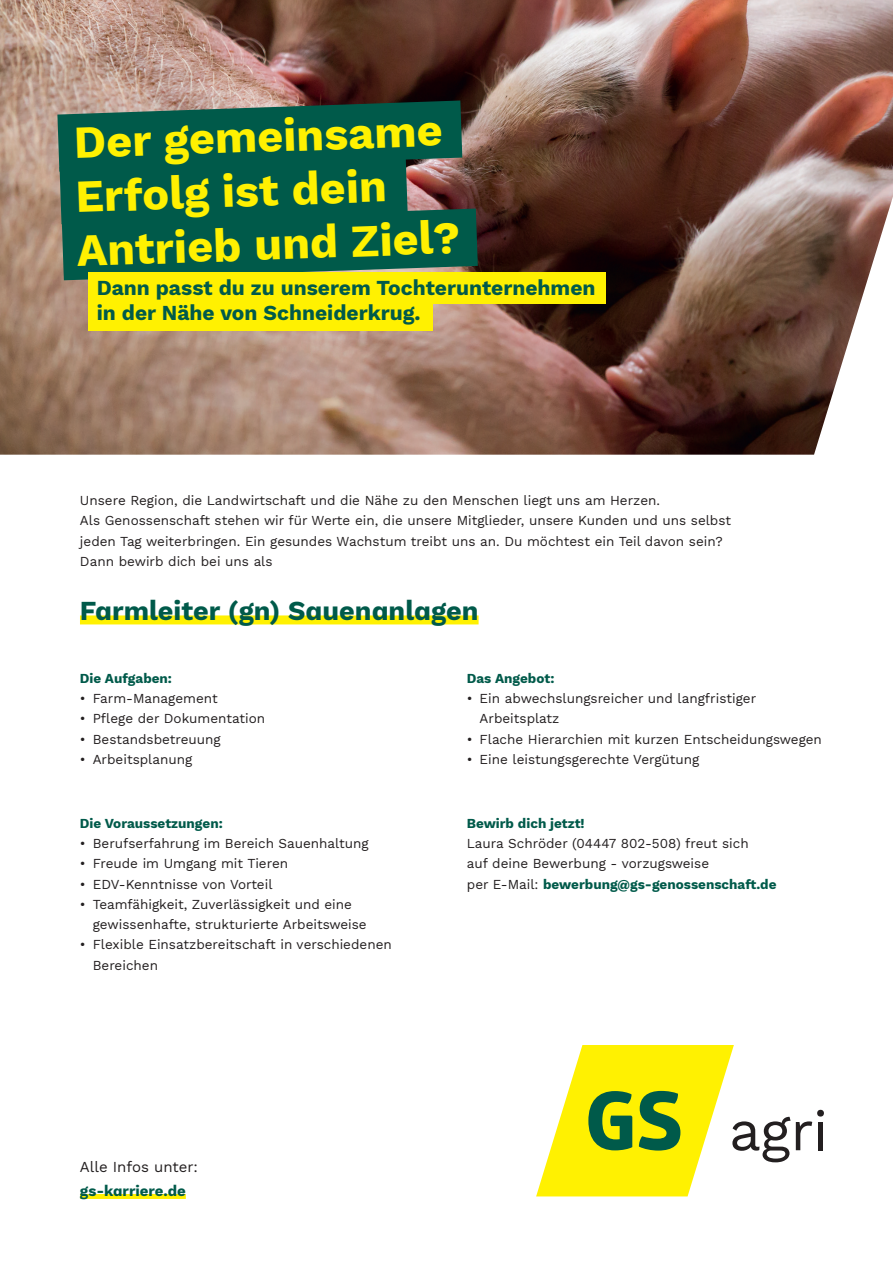
<style>
.page{position:relative;width:893px;height:1263px;background:#fff}
.page>*{position:absolute;margin:0;border:0;box-sizing:border-box;transform-origin:0 0}
.t1{font:700 45px/54px "Work Sans";color:#fff101}
.t2{font:700 27px "Work Sans";color:#005a4a}
.t3{font:700 21px/25.2px "Work Sans";color:#005a4a}
.t4{font:15px "Work Sans";color:#231f20}
.t5{font:700 15px "Work Sans";color:#005a4a}
.t6{font:13.5px/20.2px "Work Sans";color:#231f20}
.t7{font:700 13.5px "Work Sans";color:#005a4a}
.s1{font-weight:700;color:#005a4a}
</style>
<div class="page">
<img style="left:0;top:0;width:893px;height:455px">
<div style="left:80px;top:1194px;width:106px;height:5px;background:#fff101"></div>
<div style="left:80px;top:615px;width:399px;height:9px;background:#fff101"></div>
<svg style="left:796px;top:1110px;width:28px;height:40px"></svg>
<svg style="left:536px;top:1045px;width:254px;height:151px"></svg>
<svg style="left:57px;top:100px;width:421px;height:180px;background:#135d4e"></svg>
<div style="left:88px;top:272px;width:518px;height:32px;background:#fff101"></div>
<div style="left:88px;top:299px;width:345px;height:32px;background:#fff101"></div>
<h1 class="t1" style="left:72px;top:114px;width:385px;rotate:-2deg">Der gemeinsame<br>Erfolg ist dein<br>Antrieb und Ziel?</h1>
<h3 class="t3" style="left:97px;top:275px;width:500px">Dann passt du zu unserem Tochterunternehmen in der Nähe von Schneiderkrug.</h3>
<p class="t6" style="left:80px;top:490px;width:653px">Unsere Region, die Landwirtschaft und die Nähe zu den Menschen liegt uns am Herzen.<br>Als Genossenschaft stehen wir für Werte ein, die unsere Mitglieder, unsere Kunden und uns selbst jeden Tag weiterbringen. Ein gesundes Wachstum treibt uns an. Du möchtest ein Teil davon sein?<br>Dann bewirb dich bei uns als</p>
<h2 class="t2" style="left:80px;top:590px;width:400px">Farmleiter (gn) Sauenanlagen</h2>
<p class="t7" style="left:80px;top:668px;width:94px">Die Aufgaben:</p>
<p class="t6" style="left:80px;top:688px;width:139px">• Farm-Management</p>
<p class="t6" style="left:80px;top:708px;width:187px">• Pflege der Dokumentation</p>
<p class="t6" style="left:80px;top:728px;width:142px">• Bestandsbetreuung</p>
<p class="t6" style="left:80px;top:748px;width:114px">• Arbeitsplanung</p>
<p class="t7" style="left:80px;top:813px;width:144px">Die Voraussetzungen:</p>
<p class="t6" style="left:80px;top:833px;width:290px">• Berufserfahrung im Bereich Sauenhaltung</p>
<p class="t6" style="left:80px;top:853px;width:210px">• Freude im Umgang mit Tieren</p>
<p class="t6" style="left:80px;top:873px;width:194px">• EDV-Kenntnisse von Vorteil</p>
<p class="t6" style="left:93px;top:893px;width:275px;text-indent:-13px">• Teamfähigkeit, Zuverlässigkeit und eine gewissenhafte, strukturierte Arbeitsweise</p>
<p class="t6" style="left:93px;top:934px;width:301px;text-indent:-13px">• Flexible Einsatzbereitschaft in verschiedenen<br>Bereichen</p>
<p class="t4" style="left:80px;top:1155px;width:120px">Alle Infos unter:</p>
<p class="t5" style="left:80px;top:1180px;width:107px">gs-karriere.de</p>
<p class="t7" style="left:467px;top:668px;width:89px">Das Angebot:</p>
<p class="t6" style="left:480px;top:688px;width:278px;text-indent:-13px">• Ein abwechslungsreicher und langfristiger<br>Arbeitsplatz</p>
<p class="t6" style="left:467px;top:728px;width:357px">• Flache Hierarchien mit kurzen Entscheidungswegen</p>
<p class="t6" style="left:467px;top:748px;width:234px">• Eine leistungsgerechte Vergütung</p>
<p class="t7" style="left:467px;top:813px;width:119px">Bewirb dich jetzt!</p>
<p class="t6" style="left:467px;top:833px;width:311px">Laura Schröder (04447 802-508) freut sich<br>auf deine Bewerbung - vorzugsweise<br>per E-Mail: <span class="s1">bewerbung@gs-genossenschaft.de</span></p>
</div>
